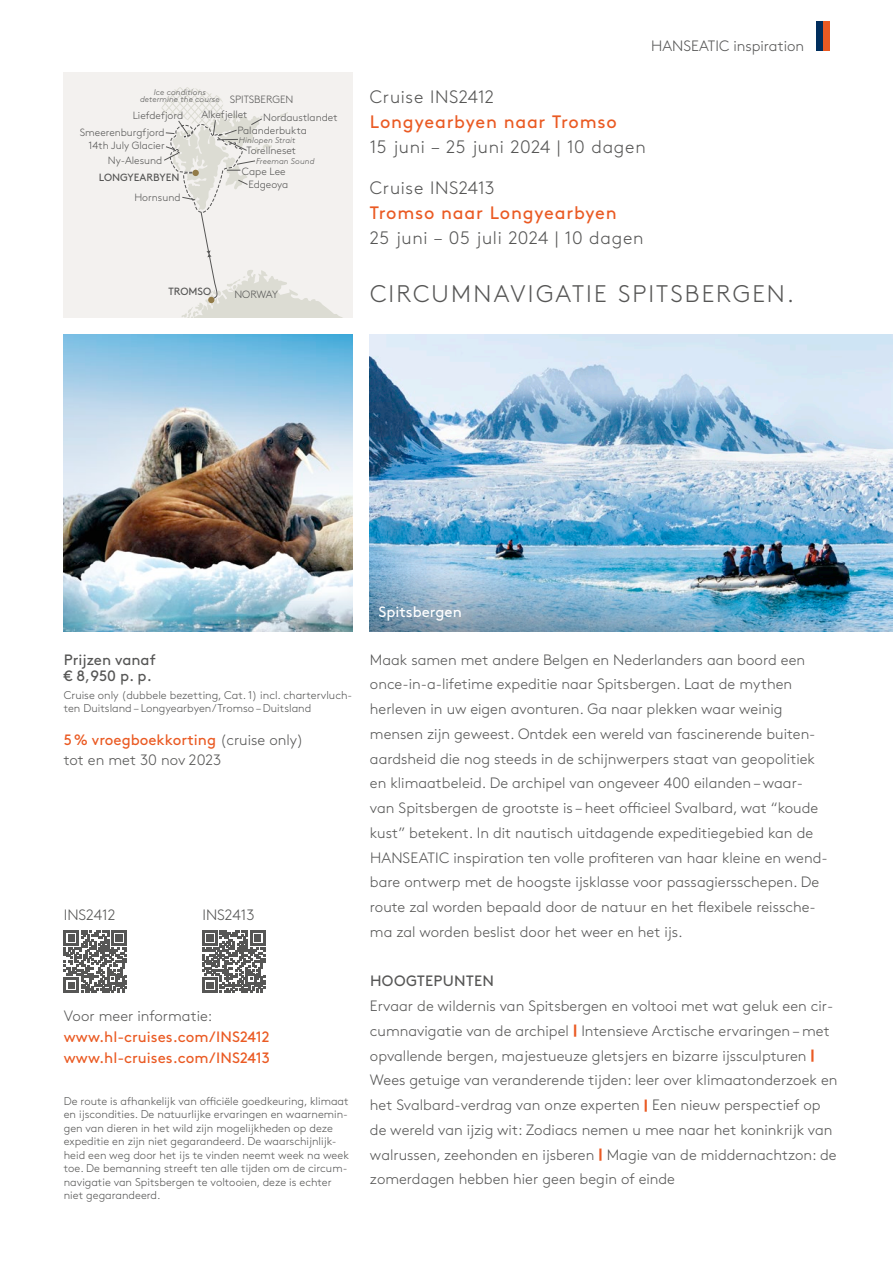
<style>
.page{position:relative;width:893px;height:1263px;background:#fff}
.page>*{position:absolute;margin:0;border:0;box-sizing:border-box;transform-origin:0 0}
.t1{font:300 24px "Brown Pro";letter-spacing:.085em;color:#565655}
.t2{font:300 18px "Brown Pro";letter-spacing:.035em;color:#565655}
.t3{font:18px "Brown Pro";letter-spacing:.045em;color:#ea5a23}
.t4{font:300 15px/24.8px "Brown Pro";color:#565655}
.t5{font:15px/21px "Brown Pro";color:#ea5a23}
.t6{font:15px/16.5px "Brown Pro";color:#565655}
.t7{font:15px "Brown Pro";letter-spacing:.02em;color:#565655}
.t8{font:15px "Brown Pro";color:#fff}
.t9{font:300 11.25px/13.5px "Brown Pro";color:#565655}
.t10{font:300 10.5px "Brown Pro";color:#565655}
.t11{font:10.5px "Brown Pro";color:#565655}
.t12{font:italic 300 8.25px/6.6px "Brown Pro";letter-spacing:.01em;color:#565655;text-align:center}
.s1{font-weight:400;color:#ea5a23}
.s2{font-weight:700;font-size:13.5px;color:#ea5a23}
</style>
<div class="page">
<div style="left:817px;top:21px;width:6px;height:30px;background:#002e5d"></div>
<div style="left:823px;top:21px;width:6px;height:30px;background:#ea5a23"></div>
<div style="left:64px;top:72px;width:289px;height:246px;background:#f3f1ef"></div>
<svg style="left:272px;top:112px;width:71px;height:206px"></svg>
<svg style="left:161px;top:87px;width:111px;height:231px"></svg>
<img style="left:370px;top:335px;width:523px;height:222px">
<img style="left:64px;top:335px;width:289px;height:296px">
<img style="left:370px;top:557px;width:523px;height:74px">
<svg style="left:64px;top:930px;width:62px;height:63px"></svg>
<svg style="left:203px;top:930px;width:62px;height:63px"></svg>
<p class="t12" style="left:140px;top:89px;width:81px">Ice conditions determine the course</p>
<p class="t10" style="left:230px;top:92px;width:65px">SPITSBERGEN</p>
<p class="t10" style="left:238px;top:123px;width:71px">Palanderbukta</p>
<p class="t10" style="left:201px;top:106px;width:48px">Alkefjellet</p>
<p class="t10" style="left:133px;top:108px;width:52px">Liefdefjord</p>
<p class="t10" style="left:263px;top:110px;width:76px">Nordaustlandet</p>
<p class="t10" style="left:80px;top:125px;width:86px">Smeerenburgfjord</p>
<p class="t12" style="left:239px;top:136px;width:58px">Hinlopen Strait</p>
<p class="t10" style="left:89px;top:138px;width:78px">14th July Glacier</p>
<p class="t11" style="left:99px;top:169px;width:82px">LONGYEARBYEN</p>
<p class="t10" style="left:246px;top:143px;width:51px">Torellneset</p>
<p class="t10" style="left:248px;top:177px;width:41px">Edgeoya</p>
<p class="t10" style="left:108px;top:153px;width:56px">Ny-Alesund</p>
<p class="t12" style="left:256px;top:157px;width:60px">Freeman Sound</p>
<p class="t10" style="left:242px;top:164px;width:45px">Cape Lee</p>
<p class="t10" style="left:134px;top:190px;width:48px">Hornsund</p>
<p class="t11" style="left:169px;top:283px;width:44px">TROMSO</p>
<p class="t10" style="left:234px;top:286px;width:45px">NORWAY</p>
<p class="t4" style="left:651px;top:32px;width:154px">HANSEATIC inspiration</p>
<p class="t2" style="left:370px;top:84px;width:126px">Cruise INS2412</p>
<p class="t3" style="left:370px;top:108px;width:248px">Longyearbyen naar Tromso</p>
<p class="t2" style="left:370px;top:133px;width:277px">15 juni – 25 juni 2024 | 10 dagen</p>
<p class="t2" style="left:370px;top:175px;width:126px">Cruise INS2413</p>
<p class="t3" style="left:370px;top:199px;width:248px">Tromso naar Longyearbyen</p>
<p class="t2" style="left:370px;top:224px;width:275px">25 juni – 05 juli 2024 | 10 dagen</p>
<h1 class="t1" style="left:370px;top:276px;width:425px">CIRCUMNAVIGATIE SPITSBERGEN.</h1>
<p class="t6" style="left:64px;top:650px;width:94px">Prijzen vanaf € 8,950 p. p.</p>
<p class="t9" style="left:64px;top:687px;width:290px">Cruise only (dubbele bezetting, Cat. 1) incl. chartervluch&shy;ten Duitsland – Longyearbyen/Tromso – Duitsland</p>
<p class="t4" style="left:64px;top:729px;width:241px;line-height:19.5px"><span class="s1">5% vroegboekkorting</span> (cruise only) tot en met 30 nov 2023</p>
<p class="t4" style="left:64px;top:902px;width:53px">INS2412</p>
<p class="t4" style="left:203px;top:902px;width:54px">INS2413</p>
<p class="t4" style="left:64px;top:1002px;width:150px">Voor meer informatie:</p>
<p class="t5" style="left:64px;top:1025px;width:208px">www.hl-cruises.com/INS2412 www.hl-cruises.com/INS2413</p>
<p class="t9" style="left:64px;top:1093px;width:287px">De route is afhankelijk van officiële goedkeuring, klimaat en ijscondities. De natuurlijke ervaringen en waarnemin&shy;gen van dieren in het wild zijn mogelijkheden op deze expeditie en zijn niet gegarandeerd. De waarschijnlijk&shy;heid een weg door het ijs te vinden neemt week na week toe. De bemanning streeft ten alle tijden om de circum&shy;navigatie van Spitsbergen te voltooien, deze is echter niet gegarandeerd.</p>
<p class="t8" style="left:378px;top:601px;width:85px">Spitsbergen</p>
<p class="t4" style="left:370px;top:646px;width:459px">Maak samen met andere Belgen en Nederlanders aan boord een once-in-a-lifetime expeditie naar Spitsbergen. Laat de mythen herleven in uw eigen avonturen. Ga naar plekken waar weinig mensen zijn geweest. Ontdek een wereld van fascinerende buiten&shy;aardsheid die nog steeds in de schijnwerpers staat van geopolitiek en klimaatbeleid. De archipel van ongeveer 400 eilanden – waar&shy;van Spitsbergen de grootste is – heet officieel Svalbard, wat “koude kust” betekent. In dit nautisch uitdagende expeditiegebied kan de HANSEATIC inspiration ten volle profiteren van haar kleine en wend&shy;bare ontwerp met de hoogste ijsklasse voor passagiersschepen. De route zal worden bepaald door de natuur en het flexibele reissche&shy;ma zal worden beslist door het weer en het ijs.</p>
<p class="t7" style="left:370px;top:970px;width:125px">HOOGTEPUNTEN</p>
<p class="t4" style="left:370px;top:992px;width:469px">Ervaar de wildernis van Spitsbergen en voltooi met wat geluk een cir&shy;cumnavigatie van de archipel <span class="s2">|</span> Intensieve Arctische ervaringen – met opvallende bergen, majestueuze gletsjers en bizarre ijssculpturen <span class="s2">| </span>Wees getuige van veranderende tijden: leer over klimaatonderzoek en het Svalbard-verdrag van onze experten <span class="s2">|</span> Een nieuw perspectief op de wereld van ijzig wit: Zodiacs nemen u mee naar het koninkrijk van walrussen, zeehonden en ijsberen <span class="s2">|</span> Magie van de middernachtzon: de zomerdagen hebben hier geen begin of einde</p>
</div>
